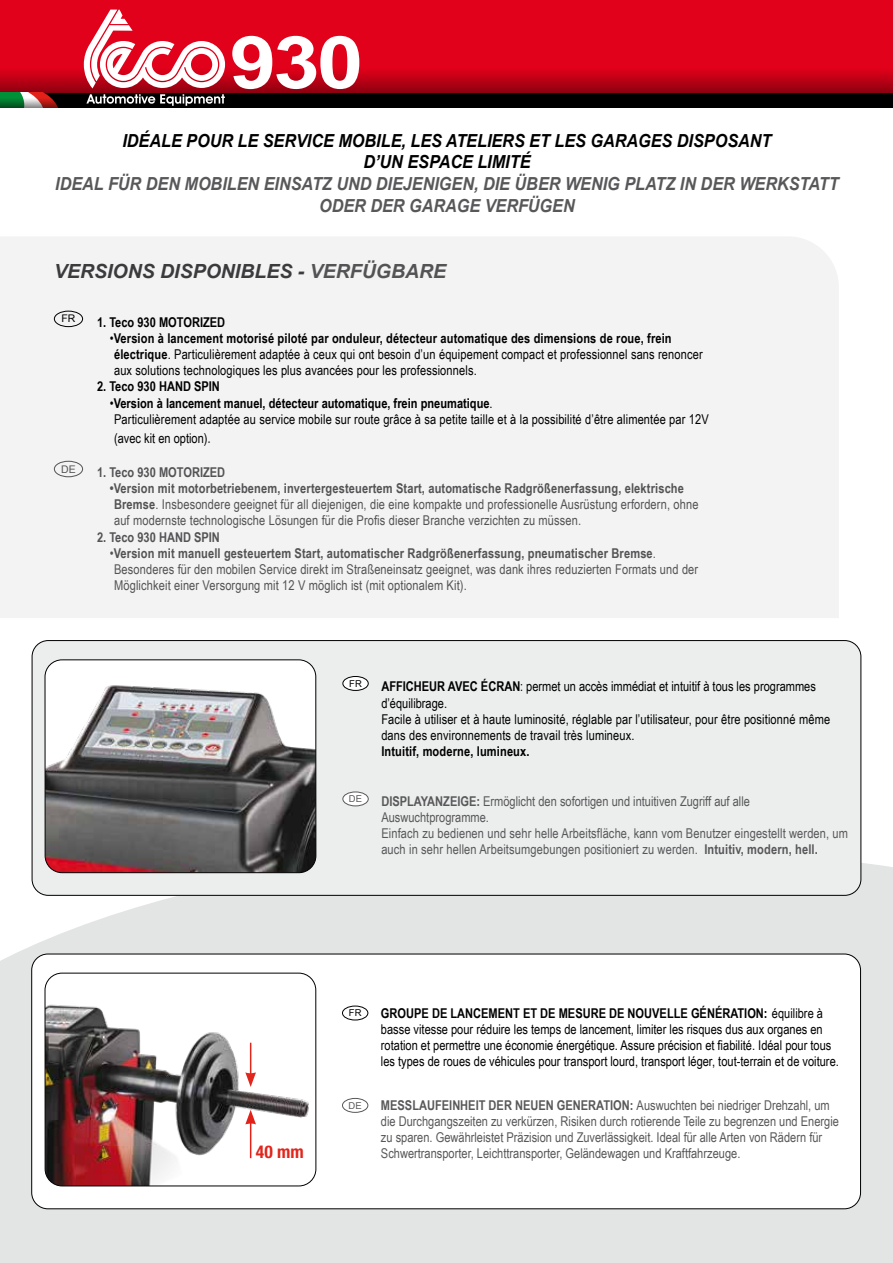
<style>
.page{position:relative;width:893px;height:1263px;background:#fff}
.page>*{position:absolute;margin:0;border:0;box-sizing:border-box;transform-origin:0 0}
.t1{font:700 72.75px "Arial";color:#fff;scale:1.15 1}
.t2{font:italic 700 19.5px "Arial";color:#3e3d40}
.t3{font:italic 700 18px/21.6px "Arial";color:#58585a;text-align:center;scale:.9 1}
.t4{font:italic 700 18px/21.6px "Arial";color:#000;text-align:center;scale:.9 1}
.t5{font:700 condensed 17.55px "Helvetica Neue LT Std";color:#e0261d}
.t6{font:13.5px/16.2px "Arial Narrow";letter-spacing:.01em;color:#58585a}
.t7{font:13.5px/16.2px "Arial Narrow";letter-spacing:.01em;color:#000}
.t8{font:13.5px/16.2px "Arial Narrow";letter-spacing:.01em;color:#000;scale:.95 1}
.t9{font:700 13.5px "Arial Narrow";color:#000}
.t10{font:700 13.5px "Arial Narrow";color:#58585a}
.t11{font:10.5px "Arial";color:#000}
.t12{font:10.5px "Arial";color:#58585a}
.t13{font:9.45px "Arial";color:#000}
.t14{font:9.45px "Arial";color:#58585a}
.s1{color:#58585a}
.s2{font-weight:700}
.s3{font-family:"Helvetica Neue LT Std";font-stretch:condensed;font-size:15px;color:#3e3d40}
</style>
<div class="page">
<div style="left:0;top:0;width:893px;height:68px;background:#e2011a"></div>
<svg style="left:0;top:839px;width:893px;height:424px;background:#e2e3e3"></svg>
<svg style="left:225px;top:68px;width:668px;height:25px;background:#b80014"></svg>
<div style="left:0;top:93px;width:893px;height:15px;background:#000"></div>
<svg style="left:0;top:10px;width:225px;height:98px"></svg>
<div style="left:32px;top:640px;width:829px;height:255px;background:#eceded;border-radius:16px"></div>
<div style="left:32px;top:954px;width:828px;height:255px;background:#fff;border-radius:16px"></div>
<div style="left:45px;top:660px;width:271px;height:213px;background:#fff;border-radius:17px"></div>
<img style="left:45px;top:668px;width:271px;height:205px">
<div style="left:45px;top:660px;width:271px;height:213px;border:1px solid #000;border-radius:17px"></div>
<img style="left:45px;top:983px;width:271px;height:203px">
<div style="left:45px;top:973px;width:271px;height:213px;border:1px solid #000;border-radius:17px"></div>
<div style="left:343px;top:676px;width:25px;height:14px;background:#fff;border-radius:50%"></div>
<div style="left:342px;top:676px;width:27px;height:15px;border:1px solid #000;border-radius:50%"></div>
<div style="left:342px;top:1006px;width:26px;height:14px;border:1px solid #000;border-radius:50%"></div>
<div style="left:343px;top:792px;width:25px;height:14px;background:#fff;border-radius:50%"></div>
<div style="left:342px;top:792px;width:27px;height:14px;border:1px solid #58585a;border-radius:50%"></div>
<div style="left:342px;top:1098px;width:26px;height:15px;border:1px solid #58585a;border-radius:50%"></div>
<hr style="left:250px;top:1043px;width:1px;height:31px;background:#e0261d">
<svg style="left:245px;top:1072px;width:11px;height:15px"></svg>
<hr style="left:250px;top:1122px;width:1px;height:36px;background:#e32119">
<svg style="left:245px;top:1110px;width:11px;height:14px"></svg>
<div style="left:0;top:237px;width:839px;height:381px;background:#f3f3f3"></div>
<h1 class="t1" style="left:230px;top:15px;width:118px">930</h1>
<h3 class="t4" style="left:122px;top:130px;width:723px">IDÉALE POUR LE SERVICE MOBILE, LES ATELIERS ET LES GARAGES DISPOSANT<br>D’UN ESPACE LIMITÉ</h3>
<h3 class="t3" style="left:55px;top:173px;width:872px">IDEAL FÜR DEN MOBILEN EINSATZ UND DIEJENIGEN, DIE ÜBER WENIG PLATZ IN DER WERKSTATT<br>ODER DER GARAGE VERFÜGEN</h3>
<h2 class="t2" style="left:54px;top:258px;width:394px">VERSIONS DISPONIBLES - <span class="s1">VERFÜGBARE</span></h2>
<p class="t11" style="left:61px;top:311px;width:15px">FR</p>
<p class="t12" style="left:61px;top:462px;width:16px">DE</p>
<p class="t9" style="left:97px;top:312px;width:130px">1. Teco 930 MOTORIZED</p>
<p class="t7" style="left:114px;top:329px;width:590px;text-indent:-4px">•<span class="s2">Version à lancement motorisé piloté par onduleur, détecteur automatique des dimensions de roue, frein électrique</span>. Particulièrement adaptée à ceux qui ont besoin d’un équipement compact et professionnel sans renoncer aux solutions technologiques les plus avancées pour les professionnels.</p>
<p class="t9" style="left:97px;top:376px;width:124px">2. Teco 930 HAND SPIN</p>
<p class="t7" style="left:114px;top:394px;width:596px;text-indent:-4px">•<span class="s2">Version à lancement manuel, détecteur automatique, frein pneumatique</span>.<br>Particulièrement adaptée au service mobile sur route grâce à sa petite taille et à la possibilité d’être alimentée par 12V</p>
<p class="t7" style="left:114px;top:430px;width:98px">(avec kit en option)<span class="s3">.</span></p>
<p class="t10" style="left:97px;top:462px;width:130px">1. Teco 930 MOTORIZED</p>
<p class="t6" style="left:114px;top:480px;width:586px;text-indent:-4px"><span class="s2">•Version mit motorbetriebenem, invertergesteuertem Start, automatische Radgrößenerfassung, elektrische<br>Bremse</span>. Insbesondere geeignet für all diejenigen, die eine kompakte und professionelle Ausrüstung erfordern, ohne auf modernste technologische Lösungen für die Profis dieser Branche verzichten zu müssen.</p>
<p class="t10" style="left:97px;top:527px;width:124px">2. Teco 930 HAND SPIN</p>
<p class="t6" style="left:114px;top:544px;width:586px;text-indent:-4px">•<span class="s2">Version mit manuell gesteuertem Start, automatischer Radgrößenerfassung, pneumatischer Bremse</span>.<br>Besonderes für den mobilen Service direkt im Straßeneinsatz geeignet, was dank ihres reduzierten Formats und der<br>Möglichkeit einer Versorgung mit 12 V möglich ist (mit optionalem Kit).</p>
<p class="t13" style="left:349px;top:677px;width:14px">FR</p>
<p class="t14" style="left:349px;top:793px;width:15px">DE</p>
<p class="t8" style="left:381px;top:678px;width:474px"><span class="s2">AFFICHEUR AVEC ÉCRAN</span>: permet un accès immédiat et intuitif à tous les programmes d’équilibrage.<br>Facile à utiliser et à haute luminosité, réglable par l’utilisateur, pour être positionné même dans des environnements de travail très lumineux.</p>
<p class="t9" style="left:381px;top:741px;width:150px">Intuitif, moderne, lumineux.</p>
<p class="t6" style="left:381px;top:792px;width:468px"><span class="s2">DISPLAYANZEIGE:</span> Ermöglicht den sofortigen und intuitiven Zugriff auf alle Auswuchtprogramme.<br>Einfach zu bedienen und sehr helle Arbeitsfläche, kann vom Benutzer eingestellt werden, um auch in sehr hellen Arbeitsumgebungen positioniert zu werden. <span class="s2">Intuitiv, modern, hell.</span></p>
<p class="t5" style="left:256px;top:1141px;width:49px">40 mm</p>
<p class="t13" style="left:349px;top:1007px;width:14px">FR</p>
<p class="t14" style="left:349px;top:1099px;width:15px">DE</p>
<p class="t7" style="left:381px;top:1004px;width:459px"><span class="s2">GROUPE DE LANCEMENT ET DE MESURE DE NOUVELLE GÉNÉRATION:</span> équilibre à basse vitesse pour réduire les temps de lancement, limiter les risques dus aux organes en rotation et permettre une économie énergétique. Assure précision et fiabilité. Idéal pour tous les types de roues de véhicules pour transport lourd, transport léger, tout-terrain et de voiture.</p>
<p class="t6" style="left:381px;top:1096px;width:459px"><span class="s2">MESSLAUFEINHEIT DER NEUEN GENERATION:</span> Auswuchten bei niedriger Drehzahl, um die Durchgangszeiten zu verkürzen, Risiken durch rotierende Teile zu begrenzen und Energie zu sparen. Gewährleistet Präzision und Zuverlässigkeit. Ideal für alle Arten von Rädern für Schwertransporter, Leichttransporter, Geländewagen und Kraftfahrzeuge.</p>
</div>
